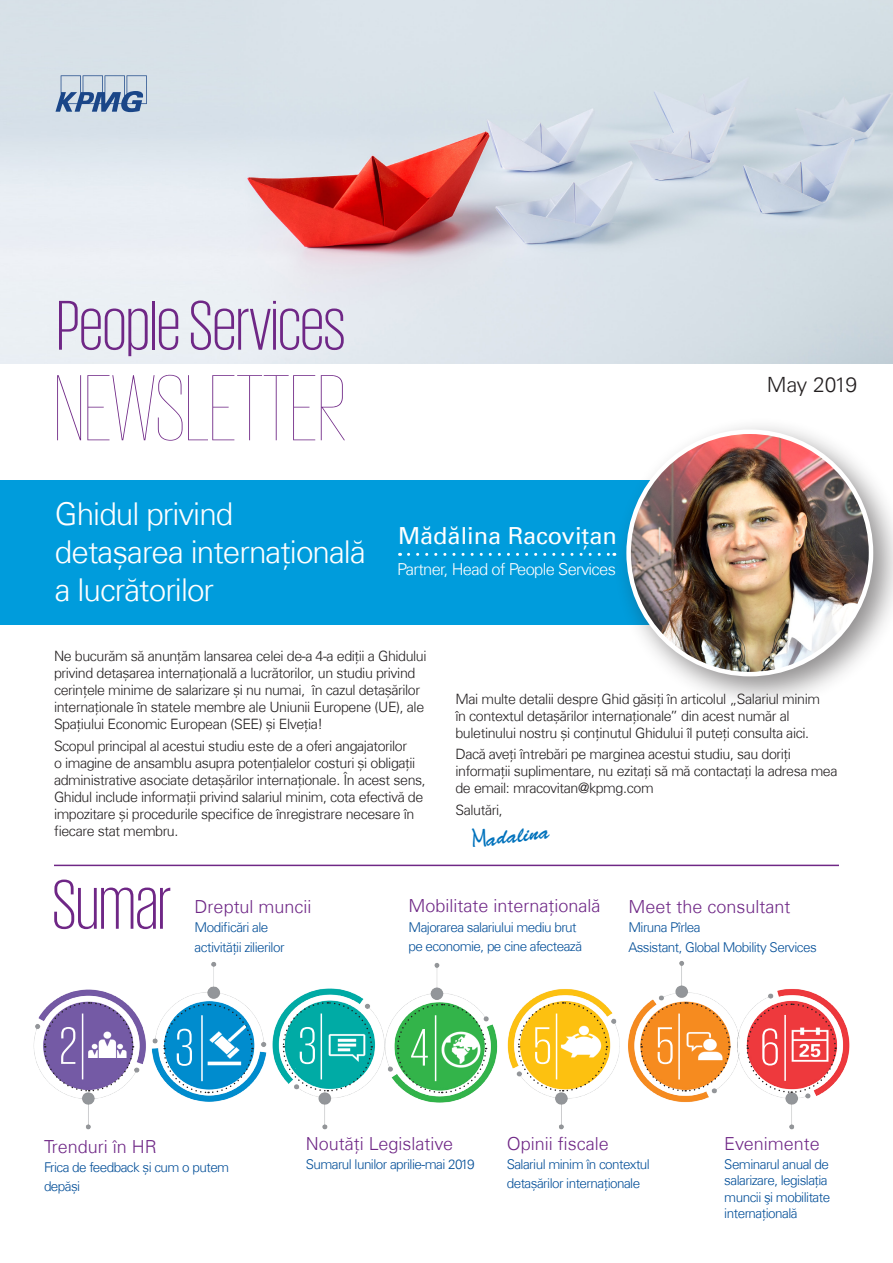
<style>
.page{position:relative;width:893px;height:1263px;background:#fff}
.page>*{position:absolute;margin:0;border:0;box-sizing:border-box;transform-origin:0 0}
.t1{font:100 96px "KPMG";color:#6f2786}
.t2{font:300 72px "KPMG";color:#6f2786}
.t3{font:300 54px "KPMG";color:#fff}
.t4{font:300 31.5px/37.8px "Universfor KPMG";letter-spacing:-.03em;color:#fff}
.t5{font:23.55px "Universfor KPMG";color:#fff}
.t6{font:21px "Brush Script Std";color:#0072bc}
.t7{font:300 21px "Universfor KPMG";letter-spacing:-.02em;color:#231f20}
.t8{font:300 18px "Universfor KPMG";color:#6f2786}
.t9{font:300 16.5px "Universfor KPMG";letter-spacing:-.04em;color:#fff}
.t10{font:300 14.25px/17.1px "Universfor KPMG";letter-spacing:-.03em;color:#231f20}
.t11{font:300 13.5px/16.5px "Universfor KPMG";letter-spacing:-.04em;color:#014d97}
.s1{font-family:"Lucida Handwriting";font-style:italic;font-size:22.5px}
</style>
<div class="page">
<img style="left:33px;top:961px;width:816px;height:169px">
<div style="left:0;top:481px;width:761px;height:144px;background:#009cdc"></div>
<img style="left:0;top:0;width:893px;height:364px">
<svg style="left:55px;top:75px;width:92px;height:37px;background:#95abc6"></svg>
<div style="left:613px;top:417px;width:280px;height:293px;background:#231f20;opacity:.5"></div>
<img style="left:629px;top:432px;width:242px;height:242px;border-radius:121px">
<svg style="left:408px;top:553px;width:207px;height:3px"></svg>
<svg style="left:304px;top:1128px;width:152px;height:2px"></svg>
<svg style="left:43px;top:1001px;width:91px;height:91px"></svg>
<svg style="left:163px;top:1003px;width:90px;height:91px"></svg>
<svg style="left:282px;top:1001px;width:91px;height:91px"></svg>
<svg style="left:396px;top:1003px;width:91px;height:91px"></svg>
<svg style="left:517px;top:1001px;width:91px;height:91px"></svg>
<svg style="left:640px;top:1001px;width:91px;height:91px"></svg>
<svg style="left:746px;top:1003px;width:91px;height:91px"></svg>
<hr style="left:54px;top:865px;width:785px;height:1px;background:#6f2786">
<hr style="left:82px;top:1013px;width:1px;height:66px;background:#fff">
<hr style="left:201px;top:1015px;width:2px;height:66px;background:#fff">
<hr style="left:321px;top:1013px;width:1px;height:66px;background:#fff">
<hr style="left:435px;top:1015px;width:1px;height:66px;background:#fff">
<hr style="left:556px;top:1013px;width:1px;height:66px;background:#fff">
<hr style="left:678px;top:1013px;width:2px;height:66px;background:#fff">
<hr style="left:784px;top:1015px;width:2px;height:66px;background:#fff">
<img style="left:88px;top:1028px;width:39px;height:30px">
<img style="left:207px;top:1025px;width:39px;height:42px">
<img style="left:327px;top:1028px;width:38px;height:37px">
<img style="left:441px;top:1030px;width:40px;height:39px">
<img style="left:559px;top:1023px;width:44px;height:40px">
<img style="left:685px;top:1028px;width:38px;height:36px">
<img style="left:789px;top:1025px;width:42px;height:39px">
<p class="t2" style="left:57px;top:291px;width:290px">People Services</p>
<p class="t1" style="left:54px;top:363px;width:293px">NEWSLETTER</p>
<p class="t4" style="left:55px;top:495px;width:312px">Ghidul privind detașarea internațională a lucrătorilor</p>
<p class="t5" style="left:398px;top:522px;width:220px">Mădălina Racovițan</p>
<p class="t9" style="left:397px;top:559px;width:220px">Partner, Head of People Services</p>
<p class="t7" style="left:767px;top:371px;width:92px">May 2019</p>
<p class="t10" style="left:54px;top:647px;width:374px">Ne bucurăm să anunțăm lansarea celei de-a 4-a ediții a Ghidului privind detașarea internațională a lucrătorilor, un studiu privind cerințele minime de salarizare și nu numai, în cazul detașărilor internaționale în statele membre ale Uniunii Europene (UE), ale Spațiului Economic European (SEE) și Elveția!</p>
<p class="t10" style="left:54px;top:737px;width:373px">Scopul principal al acestui studiu este de a oferi angajatorilor<br>o imagine de ansamblu asupra potențialelor costuri și obligații administrative asociate detașărilor internaționale. În acest sens, Ghidul include informații privind salariul minim, cota efectivă de impozitare și procedurile specifice de înregistrare necesare în fiecare stat membru.</p>
<p class="t10" style="left:455px;top:690px;width:366px">Mai multe detalii despre Ghid găsiți în articolul „Salariul minim în contextul detașărilor internaționale” din acest număr al buletinului nostru și conținutul Ghidului îl puteți consulta aici.</p>
<p class="t10" style="left:455px;top:746px;width:384px">Dacă aveți întrebări pe marginea acestui studiu, sau doriți informații suplimentare, nu ezitați să mă contactați la adresa mea de email: mracovitan@kpmg.com</p>
<p class="t10" style="left:455px;top:801px;width:49px">Salutări,</p>
<p class="t6" style="left:469px;top:829px;width:81px;rotate:-7deg"><span class="s1">M</span>adalina</p>
<p class="t2" style="left:53px;top:870px;width:120px">Sumar</p>
<p class="t8" style="left:195px;top:895px;width:118px">Dreptul muncii</p>
<p class="t8" style="left:408px;top:895px;width:194px">Mobilitate internațională</p>
<p class="t8" style="left:628px;top:895px;width:164px">Meet the consultant</p>
<p class="t11" style="left:195px;top:918px;width:91px;line-height:19.5px">Modificări ale activității zilierilor</p>
<p class="t11" style="left:408px;top:917px;width:175px;line-height:19.5px">Majorarea salariului mediu brut pe economie, pe cine afectează</p>
<p class="t11" style="left:628px;top:919px;width:74px">Miruna Pîrlea</p>
<p class="t11" style="left:628px;top:939px;width:190px">Assistant, Global Mobility Services</p>
<p class="t3" style="left:60px;top:1020px;width:19px">2</p>
<p class="t3" style="left:175px;top:1021px;width:20px">3</p>
<p class="t3" style="left:298px;top:1020px;width:20px">3</p>
<p class="t3" style="left:411px;top:1021px;width:20px">4</p>
<p class="t3" style="left:534px;top:1020px;width:19px">5</p>
<p class="t3" style="left:656px;top:1020px;width:19px">5</p>
<p class="t3" style="left:761px;top:1021px;width:20px">6</p>
<p class="t8" style="left:44px;top:1136px;width:114px">Trenduri în HR</p>
<p class="t8" style="left:306px;top:1133px;width:149px">Noutăți Legislative</p>
<p class="t8" style="left:507px;top:1133px;width:104px">Opinii fiscale</p>
<p class="t8" style="left:724px;top:1133px;width:97px">Evenimente</p>
<p class="t11" style="left:44px;top:1159px;width:187px">Frica de feedback și cum o putem</p>
<p class="t11" style="left:306px;top:1155px;width:170px">Sumarul lunilor aprilie-mai 2019</p>
<p class="t11" style="left:44px;top:1178px;width:38px">depăși</p>
<p class="t11" style="left:507px;top:1154px;width:145px;line-height:19.5px">Salariul minim în contextul detașărilor internaționale</p>
<p class="t11" style="left:724px;top:1155px;width:108px">Seminarul anual de salarizare, legislaţia muncii şi mobilitate internaţională</p>
</div>
